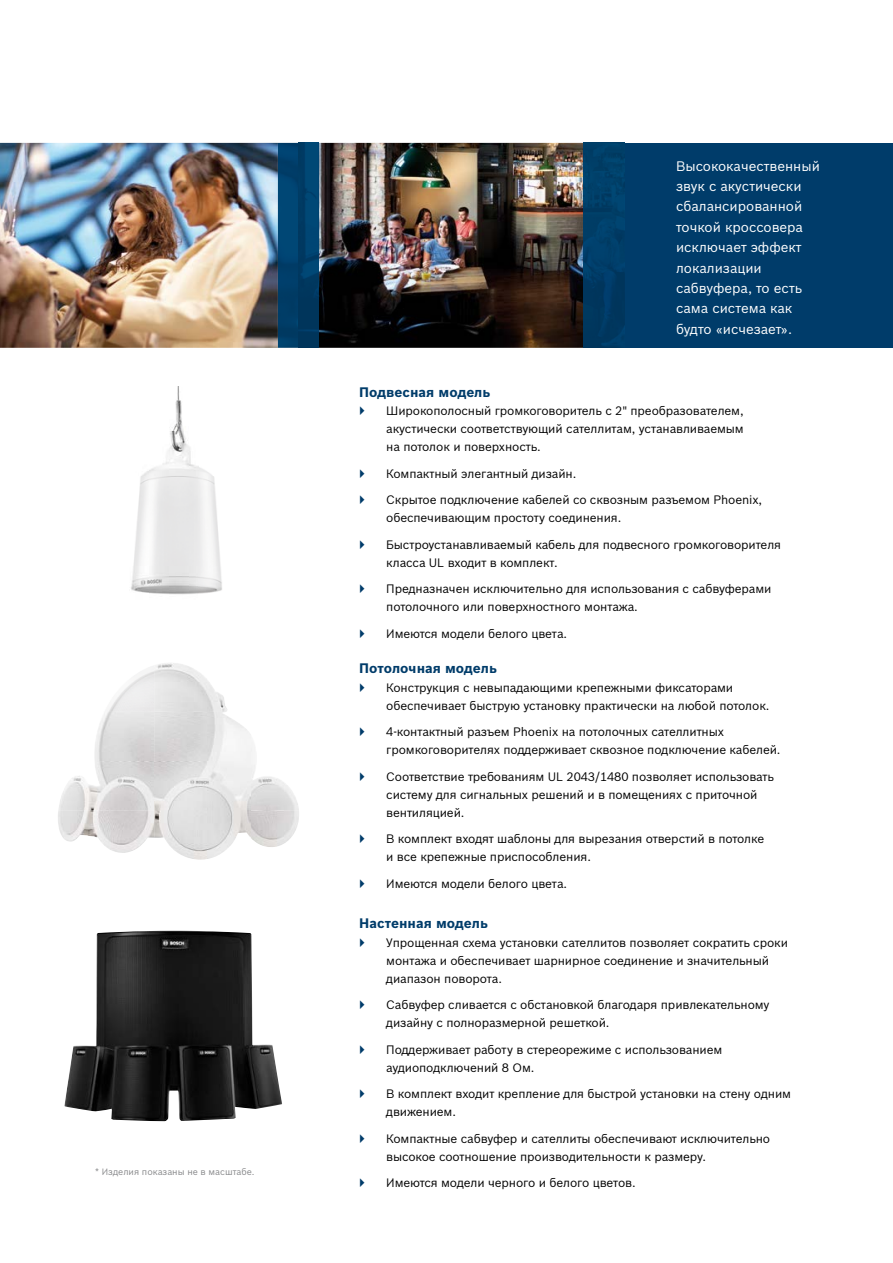
<style>
.page{position:relative;width:893px;height:1263px;background:#fff}
.page>*{position:absolute;margin:0;border:0;box-sizing:border-box;transform-origin:0 0}
.t1{font:13.5px/20.4px "Bosch Sans";color:#fff}
.t2{font:700 13.5px "Bosch Sans";color:#003c6a}
.t3{font:12px/18px "Bosch Sans";letter-spacing:-.01em;color:#000}
.t4{font:9px "Bosch Sans";color:#87888a}
</style>
<div class="page">
<img style="left:0;top:143px;width:584px;height:205px">
<div style="left:625px;top:143px;width:268px;height:205px;background:#003c6a"></div>
<img style="left:584px;top:143px;width:41px;height:205px">
<img style="left:278px;top:143px;width:40px;height:205px">
<img style="left:108px;top:666px;width:46px;height:46px">
<img style="left:154px;top:663px;width:73px;height:49px">
<img style="left:95px;top:712px;width:156px;height:49px">
<img style="left:251px;top:742px;width:48px;height:105px">
<img style="left:59px;top:761px;width:192px;height:49px">
<img style="left:58px;top:810px;width:96px;height:43px">
<img style="left:154px;top:810px;width:97px;height:50px">
<img style="left:131px;top:387px;width:91px;height:208px">
<img style="left:64px;top:931px;width:218px;height:190px">
<p class="t4" style="left:95px;top:1165px;width:161px">* Изделия показаны не в масштабе.</p>
<p class="t2" style="left:359px;top:382px;width:133px">Подвесная модель</p>
<p class="t1" style="left:676px;top:154px;width:145px">Высококачественный звук с акустически сбалансированной точкой кроссовера исключает эффект локализации сабвуфера, то есть сама система как будто «исчезает».</p>
<p class="t3" style="left:386px;top:401px;width:359px;text-align:justify">Широкополосный громкоговоритель c 2" преобразователем, акустически соответствующий сателлитам, устанавливаемым на потолок и поверхность.</p>
<p class="t3" style="left:386px;top:464px;width:192px">Компактный элегантный дизайн.</p>
<p class="t3" style="left:386px;top:490px;width:377px">Скрытое подключение кабелей со сквозным разъемом Phoenix, обеспечивающим простоту соединения.</p>
<p class="t3" style="left:386px;top:535px;width:396px">Быстроустанавливаемый кабель для подвесного громкоговорителя класса UL входит в комплект.</p>
<p class="t3" style="left:386px;top:579px;width:387px">Предназначен исключительно для использования с сабвуферами потолочного или поверхностного монтажа.</p>
<p class="t3" style="left:386px;top:624px;width:182px">Имеются модели белого цвета.</p>
<p class="t2" style="left:359px;top:658px;width:139px">Потолочная модель</p>
<p class="t3" style="left:386px;top:677px;width:385px">Конструкция с невыпадающими крепежными фиксаторами обеспечивает быструю установку практически на любой потолок.</p>
<p class="t3" style="left:386px;top:722px;width:396px">4-контактный разъем Phoenix на потолочных сателлитных громкоговорителях поддерживает сквозное подключение кабелей.</p>
<p class="t3" style="left:386px;top:766px;width:389px">Соответствие требованиям UL 2043/1480 позволяет использовать систему для сигнальных решений и в помещениях с приточной вентиляцией.</p>
<p class="t3" style="left:386px;top:829px;width:379px">В комплект входят шаблоны для вырезания отверстий в потолке и все крепежные приспособления.</p>
<p class="t3" style="left:386px;top:873px;width:182px">Имеются модели белого цвета.</p>
<p class="t2" style="left:359px;top:913px;width:130px">Настенная модель</p>
<p class="t3" style="left:386px;top:932px;width:403px">Упрощенная схема установки сателлитов позволяет сократить сроки монтажа и обеспечивает шарнирное соединение и значительный диапазон поворота.</p>
<p class="t3" style="left:386px;top:995px;width:385px">Сабвуфер сливается с обстановкой благодаря привлекательному дизайну с полноразмерной решеткой.</p>
<p class="t3" style="left:386px;top:1039px;width:338px">Поддерживает работу в стереорежиме с использованием аудиоподключений 8 Ом.</p>
<p class="t3" style="left:386px;top:1084px;width:406px">В комплект входит крепление для быстрой установки на стену одним движением.</p>
<p class="t3" style="left:386px;top:1128px;width:385px">Компактные сабвуфер и сателлиты обеспечивают исключительно высокое соотношение производительности к размеру.</p>
<p class="t3" style="left:386px;top:1173px;width:251px">Имеются модели черного и белого цветов.</p>
</div>
